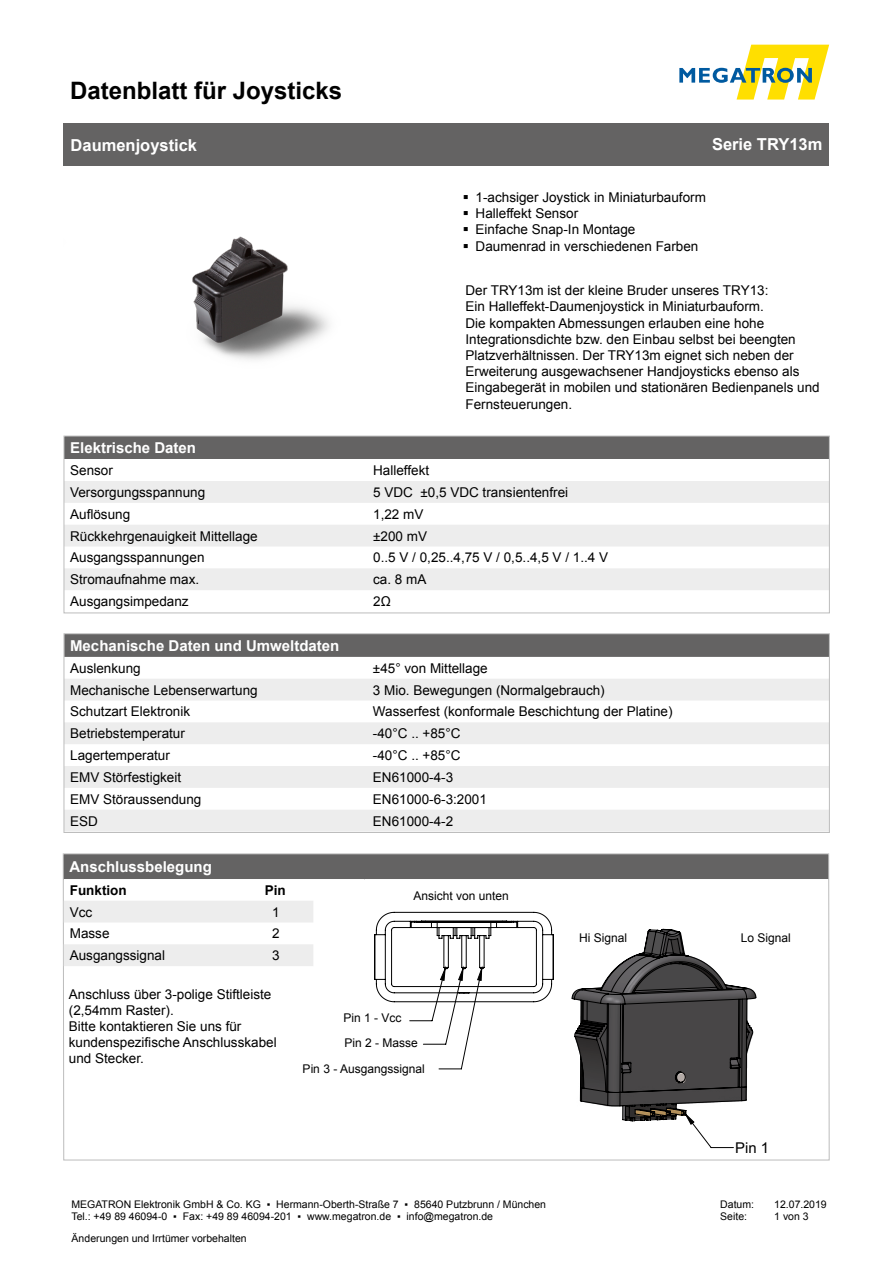
<style>
.page{position:relative;width:893px;height:1263px;background:#fff}
.page>*{position:absolute;margin:0;border:0;box-sizing:border-box;transform-origin:0 0}
.t1{font:700 24px "Arial";color:#000}
.t2{font:700 16.5px "Arial";color:#fff}
.t3{font:700 15px "Arial";color:#fff}
.t4{font:14.85px "Arial";color:#000}
.t5{font:13.5px/16.2px "Arial";color:#000}
.t6{font:700 13.5px "Arial";color:#000}
.t7{font:12px "Arial";color:#000}
.t8{font:10.5px "Arial";color:#000}
</style>
<div class="page">
<svg style="left:679px;top:45px;width:150px;height:55px"></svg>
<div style="left:64px;top:123px;width:765px;height:43px;background:#646363"></div>
<svg style="left:63px;top:853px;width:766px;height:307px"></svg>
<img style="left:192px;top:236px;width:137px;height:124px">
<div style="left:66px;top:636px;width:762px;height:21px;background:#646363"></div>
<svg style="left:66px;top:679px;width:762px;height:152px;fill:#ededed"></svg>
<div style="left:64px;top:634px;width:766px;height:199px;border:1px solid #bcbcbc"></div>
<div style="left:64px;top:436px;width:765px;height:23px;background:#646363"></div>
<svg style="left:66px;top:481px;width:762px;height:109px;fill:#ededed"></svg>
<div style="left:64px;top:436px;width:766px;height:177px;border:1px solid #bcbcbc"></div>
<svg style="left:64px;top:901px;width:249px;height:65px"></svg>
<img style="left:543px;top:903px;width:241px;height:245px">
<svg style="left:409px;top:1122px;width:325px;height:26px"></svg>
<svg style="left:374px;top:911px;width:383px;height:211px"></svg>
<h1 class="t1" style="left:70px;top:74px;width:274px">Datenblatt für Joysticks</h1>
<p class="t2" style="left:71px;top:134px;width:128px">Daumenjoystick</p>
<p class="t2" style="left:712px;top:133px;width:112px">Serie TRY13m</p>
<p class="t5" style="left:476px;top:189px;width:232px">1-achsiger Joystick in Miniaturbauform</p>
<p class="t5" style="left:476px;top:205px;width:104px">Halleffekt Sensor</p>
<p class="t5" style="left:476px;top:222px;width:161px">Einfache Snap-In Montage</p>
<p class="t5" style="left:476px;top:238px;width:224px">Daumenrad in verschiedenen Farben</p>
<p class="t5" style="left:466px;top:282px;width:356px">Der TRY13m ist der kleine Bruder unseres TRY13:<br>Ein Halleffekt-Daumenjoystick in Miniaturbauform.<br>Die kompakten Abmessungen erlauben eine hohe Integrationsdichte bzw. den Einbau selbst bei beengten Platzverhältnissen. Der TRY13m eignet sich neben der Erweiterung ausgewachsener Handjoysticks ebenso als Eingabegerät in mobilen und stationären Bedienpanels und Fernsteuerungen.</p>
<p class="t3" style="left:70px;top:438px;width:127px">Elektrische Daten</p>
<p class="t5" style="left:70px;top:462px;width:44px">Sensor</p>
<p class="t5" style="left:373px;top:462px;width:58px">Halleffekt</p>
<p class="t5" style="left:70px;top:484px;width:137px">Versorgungsspannung</p>
<p class="t5" style="left:373px;top:484px;width:196px">5 VDC ±0,5 VDC transientenfrei</p>
<p class="t5" style="left:70px;top:506px;width:62px">Auflösung</p>
<p class="t5" style="left:373px;top:506px;width:52px">1,22 mV</p>
<p class="t5" style="left:70px;top:528px;width:189px">Rückkehrgenauigkeit Mittellage</p>
<p class="t5" style="left:373px;top:528px;width:55px">±200 mV</p>
<p class="t5" style="left:70px;top:550px;width:136px">Ausgangsspannungen</p>
<p class="t5" style="left:373px;top:550px;width:236px">0..5 V / 0,25..4,75 V / 0,5..4,5 V / 1..4 V</p>
<p class="t5" style="left:70px;top:571px;width:131px">Stromaufnahme max.</p>
<p class="t5" style="left:373px;top:571px;width:55px">ca. 8 mA</p>
<p class="t5" style="left:70px;top:593px;width:120px">Ausgangsimpedanz</p>
<p class="t5" style="left:373px;top:593px;width:19px">2Ω</p>
<p class="t3" style="left:70px;top:636px;width:271px">Mechanische Daten und Umweltdaten</p>
<p class="t5" style="left:70px;top:660px;width:72px">Auslenkung</p>
<p class="t5" style="left:373px;top:660px;width:116px">±45° von Mittellage</p>
<p class="t5" style="left:70px;top:682px;width:189px">Mechanische Lebenserwartung</p>
<p class="t5" style="left:373px;top:682px;width:233px">3 Mio. Bewegungen (Normalgebrauch)</p>
<p class="t5" style="left:70px;top:704px;width:122px">Schutzart Elektronik</p>
<p class="t5" style="left:373px;top:704px;width:301px">Wasserfest (konformale Beschichtung der Platine)</p>
<p class="t5" style="left:70px;top:725px;width:116px">Betriebstemperatur</p>
<p class="t5" style="left:373px;top:725px;width:89px">-40°C .. +85°C</p>
<p class="t5" style="left:70px;top:747px;width:101px">Lagertemperatur</p>
<p class="t5" style="left:373px;top:747px;width:89px">-40°C .. +85°C</p>
<p class="t5" style="left:70px;top:769px;width:113px">EMV Störfestigkeit</p>
<p class="t5" style="left:373px;top:769px;width:82px">EN61000-4-3</p>
<p class="t5" style="left:70px;top:791px;width:133px">EMV Störaussendung</p>
<p class="t5" style="left:373px;top:791px;width:116px">EN61000-6-3:2001</p>
<p class="t5" style="left:70px;top:813px;width:29px">ESD</p>
<p class="t5" style="left:373px;top:813px;width:82px">EN61000-4-2</p>
<p class="t3" style="left:69px;top:857px;width:144px">Anschlussbelegung</p>
<p class="t6" style="left:70px;top:881px;width:58px">Funktion</p>
<p class="t6" style="left:265px;top:881px;width:23px">Pin</p>
<p class="t5" style="left:70px;top:904px;width:24px">Vcc</p>
<p class="t5" style="left:272px;top:904px;width:9px">1</p>
<p class="t5" style="left:70px;top:926px;width:41px">Masse</p>
<p class="t5" style="left:272px;top:926px;width:9px">2</p>
<p class="t5" style="left:70px;top:947px;width:97px">Ausgangssignal</p>
<p class="t5" style="left:272px;top:947px;width:9px">3</p>
<p class="t5" style="left:69px;top:986px;width:204px">Anschluss über 3-polige Stiftleiste</p>
<p class="t5" style="left:69px;top:1002px;width:107px">(2,54mm Raster).</p>
<p class="t5" style="left:69px;top:1018px;width:174px">Bitte kontaktieren Sie uns für</p>
<p class="t5" style="left:69px;top:1034px;width:209px">kundenspezifische Anschlusskabel</p>
<p class="t5" style="left:69px;top:1051px;width:77px">und Stecker.</p>
<p class="t7" style="left:414px;top:888px;width:97px">Ansicht von unten</p>
<p class="t7" style="left:344px;top:1010px;width:60px">Pin 1 - Vcc</p>
<p class="t7" style="left:344px;top:1035px;width:75px">Pin 2 - Masse</p>
<p class="t7" style="left:303px;top:1061px;width:124px">Pin 3 - Ausgangssignal</p>
<p class="t8" style="left:71px;top:1197px;width:476px">MEGATRON Elektronik GmbH &amp; Co. KG ▪ Hermann-Oberth-Straße 7 ▪ 85640 Putzbrunn / München</p>
<p class="t8" style="left:71px;top:1210px;width:423px">Tel.: +49 89 46094-0 ▪ Fax: +49 89 46094-201 ▪ www.megatron.de ▪ info@megatron.de</p>
<p class="t8" style="left:72px;top:1231px;width:177px">Änderungen und Irrtümer vorbehalten</p>
<p class="t7" style="left:579px;top:930px;width:50px">Hi Signal</p>
<p class="t7" style="left:741px;top:930px;width:52px">Lo Signal</p>
<p class="t4" style="left:735px;top:1138px;width:35px">Pin 1</p>
<p class="t8" style="left:720px;top:1197px;width:35px">Datum:</p>
<p class="t8" style="left:774px;top:1197px;width:54px">12.07.2019</p>
<p class="t8" style="left:720px;top:1210px;width:28px">Seite:</p>
<p class="t8" style="left:774px;top:1210px;width:36px">1 von 3</p>
</div>
